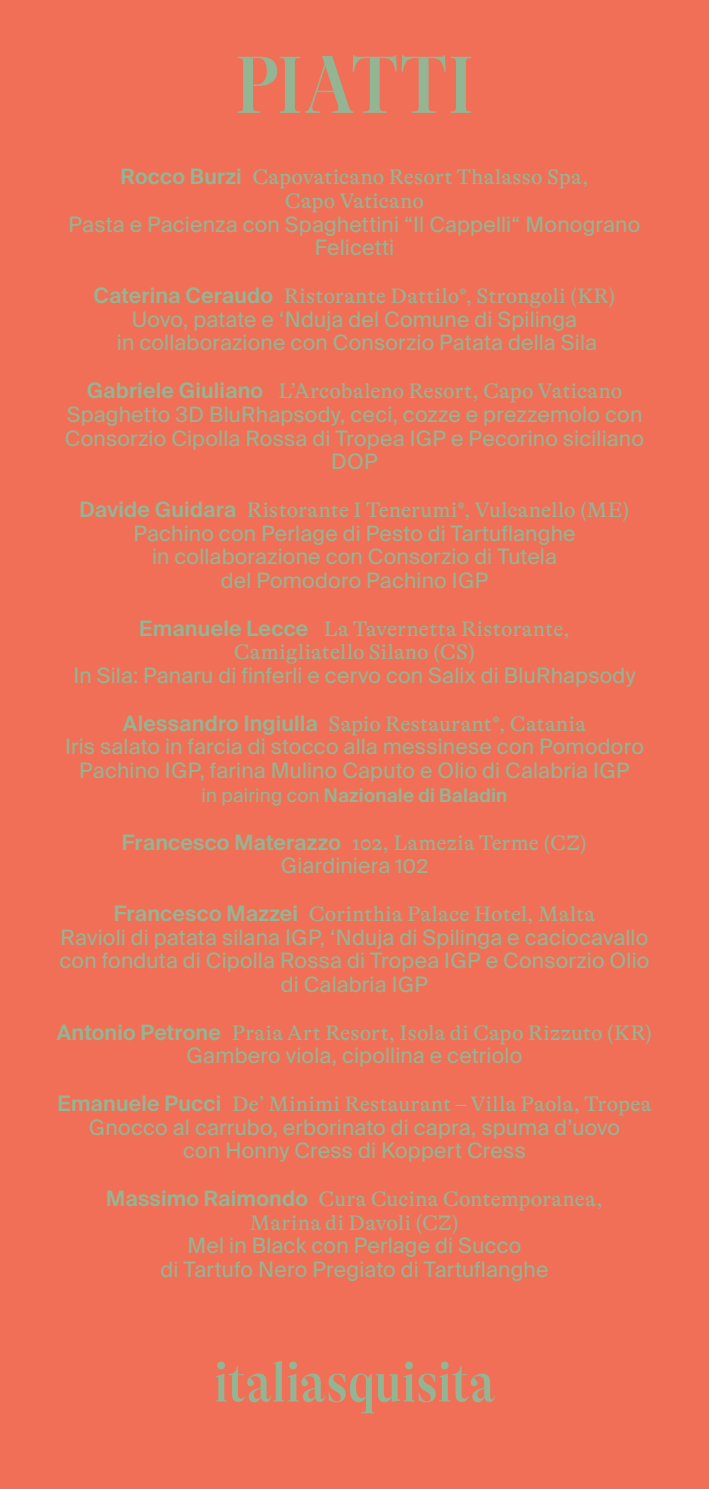
<style>
.page{position:relative;width:709px;height:1489px;background:#fff}
.page>*{position:absolute;margin:0;border:0;box-sizing:border-box;transform-origin:0 0}
.t1{font:500 condensed 82.5px "GT Alpina Fine";letter-spacing:.015em;color:#94b593}
.t2{font:500 condensed 57.5px "GT Alpina Fine";letter-spacing:-.005em;color:#94b593}
._8_10_suisse_int_l_-_box___testo{font:21.25px/23.8px "Suisse Intl";letter-spacing:.01em;color:#94b593;text-align:center}
._8_10_suisse_int_l_-_box___testo-2{font:21.25px/23.8px "GT Alpina";letter-spacing:.015em;color:#94b593;text-align:center}
._8_10_suisse_int_l_-_box___testo-3{font:600 18.75px "Suisse Intl";letter-spacing:.01em;color:#94b593}
.s1{font-family:"Suisse Intl";font-weight:600}
.s2{font-weight:400}
</style>
<div class="page">
<div style="left:0;top:0;width:709px;height:1488px;background:#f26f57"></div>
<p class="t1" style="left:235px;top:39px;width:240px">PIATTI</p>
<p class="_8_10_suisse_int_l_-_box___testo-2" style="left:120px;top:165px;width:469px"><span class="s1">Rocco Burzi</span> Capovaticano Resort Thalasso Spa,<br>Capo Vaticano</p>
<p class="_8_10_suisse_int_l_-_box___testo" style="left:69px;top:212px;width:573px">Pasta e Pacienza con Spaghettini “Il Cappelli“ Monograno<br>Felicetti</p>
<p class="_8_10_suisse_int_l_-_box___testo-2" style="left:94px;top:284px;width:523px"><span class="s1">Caterina Ceraudo</span> Ristorante Dattilo*, Strongoli (KR)</p>
<p class="_8_10_suisse_int_l_-_box___testo" style="left:117px;top:307px;width:481px">Uovo, patate e ‘Nduja del Comune di Spilinga<br>in collaborazione con Consorzio Patata della Sila</p>
<p class="_8_10_suisse_int_l_-_box___testo-2" style="left:87px;top:379px;width:537px"><span class="s1">Gabriele Giuliano</span> L’Arcobaleno Resort, Capo Vaticano</p>
<p class="_8_10_suisse_int_l_-_box___testo" style="left:65px;top:402px;width:580px">Spaghetto 3D BluRhapsody, ceci, cozze e prezzemolo con<br>Consorzio Cipolla Rossa di Tropea IGP e Pecorino siciliano<br>DOP</p>
<p class="_8_10_suisse_int_l_-_box___testo-2" style="left:79px;top:498px;width:551px"><span class="s1">Davide Guidara</span> Ristorante I Tenerumi*, Vulcanello (ME)</p>
<p class="_8_10_suisse_int_l_-_box___testo" style="left:133px;top:521px;width:444px">Pachino con Perlage di Pesto di Tartuflanghe in collaborazione con Consorzio di Tutela<br>del Pomodoro Pachino IGP</p>
<p class="_8_10_suisse_int_l_-_box___testo-2" style="left:139px;top:616px;width:432px"><span class="s1">Emanuele Lecce</span> La Tavernetta Ristorante,<br>Camigliatello Silano (CS)</p>
<p class="_8_10_suisse_int_l_-_box___testo" style="left:73px;top:664px;width:563px">In Sila: Panaru di finferli e cervo con Salix di BluRhapsody</p>
<p class="_8_10_suisse_int_l_-_box___testo-2" style="left:123px;top:711px;width:464px"><span class="s1">Alessandro Ingiulla</span> Sapio Restaurant*, Catania</p>
<p class="_8_10_suisse_int_l_-_box___testo" style="left:65px;top:735px;width:580px">Iris salato in farcia di stocco alla messinese con Pomodoro<br>Pachino IGP, farina Mulino Caputo e Olio di Calabria IGP</p>
<p class="_8_10_suisse_int_l_-_box___testo-3" style="left:201px;top:784px;width:307px"><span class="s2">in pairing con</span> Nazionale di Baladin</p>
<p class="_8_10_suisse_int_l_-_box___testo-2" style="left:122px;top:830px;width:466px"><span class="s1">Francesco Materazzo</span> 102, Lamezia Terme (CZ)</p>
<p class="_8_10_suisse_int_l_-_box___testo" style="left:281px;top:854px;width:149px">Giardiniera 102</p>
<p class="_8_10_suisse_int_l_-_box___testo-2" style="left:114px;top:901px;width:482px"><span class="s1">Francesco Mazzei</span> Corinthia Palace Hotel, Malta</p>
<p class="_8_10_suisse_int_l_-_box___testo" style="left:59px;top:925px;width:591px">Ravioli di patata silana IGP, ‘Nduja di Spilinga e caciocavallo con fonduta di Cipolla Rossa di Tropea IGP e Consorzio Olio di Calabria IGP</p>
<p class="_8_10_suisse_int_l_-_box___testo-2" style="left:57px;top:1020px;width:597px"><span class="s1">Antonio Petrone</span> Praia Art Resort, Isola di Capo Rizzuto (KR)</p>
<p class="_8_10_suisse_int_l_-_box___testo" style="left:187px;top:1044px;width:337px">Gambero viola, cipollina e cetriolo</p>
<p class="_8_10_suisse_int_l_-_box___testo-2" style="left:57px;top:1091px;width:595px"><span class="s1">Emanuele Pucci</span> De’ Minimi Restaurant – Villa Paola, Tropea</p>
<p class="_8_10_suisse_int_l_-_box___testo" style="left:89px;top:1115px;width:532px">Gnocco al carrubo, erborinato di capra, spuma d’uovo con Honny Cress di Koppert Cress</p>
<p class="_8_10_suisse_int_l_-_box___testo-2" style="left:106px;top:1186px;width:498px"><span class="s1">Massimo Raimondo</span> Cura Cucina Contemporanea,<br>Marina di Davoli (CZ)</p>
<p class="_8_10_suisse_int_l_-_box___testo" style="left:160px;top:1234px;width:389px">Mel in Black con Perlage di Succo<br>di Tartufo Nero Pregiato di Tartuflanghe</p>
<p class="t2" style="left:214px;top:1349px;width:282px">italiasquisita</p>
</div>
